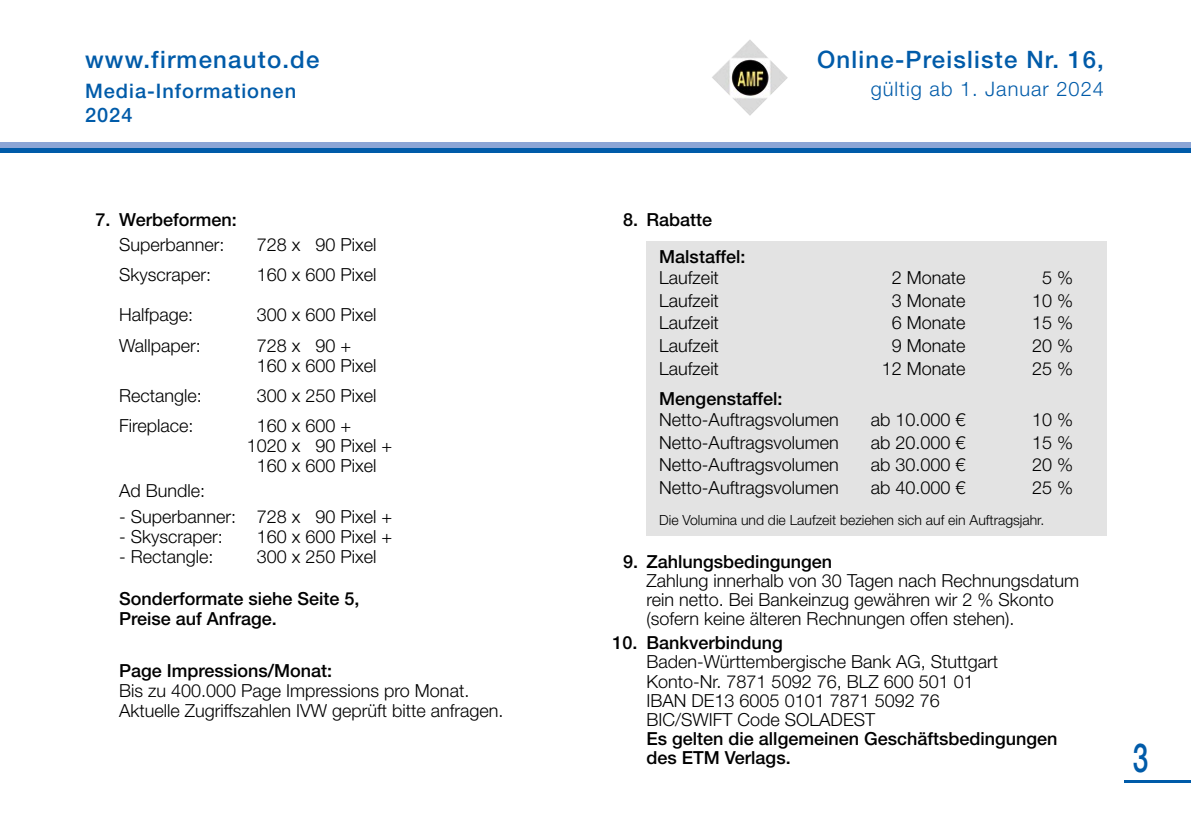
<style>
.page{position:relative;width:1191px;height:840px;background:#fff}
.page>*{position:absolute;margin:0;border:0;box-sizing:border-box;transform-origin:0 0}
.t1{font:500 40px "Helvetica Neue LT Std";color:#005ba9;scale:.7 1}
.t2{font:500 24px "Helvetica Neue LT Std";letter-spacing:.05em;color:#005ba9}
.t3{font:500 20px/24px "Helvetica Neue LT Std";letter-spacing:.05em;color:#005ba9}
.t4{font:300 20px "Helvetica Neue LT Std";letter-spacing:.05em;color:#005ba9}
.t5{font:300 18px/19px "Helvetica Neue LT Std";color:#000}
.t6{font:500 18px/20px "Helvetica Neue LT Std";color:#000}
.t7{font:300 14px "Helvetica Neue LT Std";color:#000}
</style>
<div class="page">
<div style="left:0;top:147px;width:1191px;height:6px;background:#005ba9"></div>
<div style="left:0;top:142px;width:1191px;height:5px;background:#8ba5d6"></div>
<hr style="left:1124px;top:780px;width:67px;height:2px;background:#005ba9">
<img style="left:712px;top:40px;width:76px;height:76px">
<div style="left:646px;top:241px;width:461px;height:294px;background:#e3e3e3"></div>
<h2 class="t2" style="left:85px;top:45px;width:236px">www.firmenauto.de</h2>
<p class="t3" style="left:85px;top:79px;width:213px">Media-Informationen<br>2024</p>
<p class="t6" style="left:96px;top:209px;width:143px">7. Werbeformen:</p>
<p class="t5" style="left:119px;top:235px;width:107px">Superbanner:</p>
<p class="t5" style="left:257px;top:235px;width:121px">728 x 90 Pixel</p>
<p class="t5" style="left:119px;top:265px;width:94px">Skyscraper:</p>
<p class="t5" style="left:257px;top:265px;width:121px">160 x 600 Pixel</p>
<p class="t5" style="left:119px;top:305px;width:76px">Halfpage:</p>
<p class="t5" style="left:257px;top:305px;width:121px">300 x 600 Pixel</p>
<p class="t5" style="left:119px;top:335px;width:83px">Wallpaper:</p>
<p class="t5" style="left:257px;top:334px;width:121px;line-height:20px">728 x 90 +<br>160 x 600 Pixel</p>
<p class="t5" style="left:119px;top:385px;width:84px">Rectangle:</p>
<p class="t5" style="left:257px;top:385px;width:121px">300 x 250 Pixel</p>
<p class="t5" style="left:119px;top:415px;width:76px">Fireplace:</p>
<p class="t5" style="left:257px;top:415px;width:96px">160 x 600 +</p>
<p class="t5" style="left:247px;top:435px;width:147px">1020 x 90 Pixel +</p>
<p class="t5" style="left:257px;top:455px;width:121px">160 x 600 Pixel</p>
<p class="t5" style="left:119px;top:481px;width:88px">Ad Bundle:</p>
<p class="t5" style="left:119px;top:506px;width:275px">- Superbanner: 728 x 90 Pixel +</p>
<p class="t5" style="left:119px;top:526px;width:105px">- Skyscraper:</p>
<p class="t5" style="left:257px;top:526px;width:137px">160 x 600 Pixel +</p>
<p class="t5" style="left:119px;top:546px;width:96px">- Rectangle:</p>
<p class="t5" style="left:257px;top:546px;width:121px">300 x 250 Pixel</p>
<p class="t6" style="left:119px;top:588px;width:242px">Sonderformate siehe Seite 5,<br>Preise auf Anfrage.</p>
<p class="t6" style="left:119px;top:659px;width:215px">Page Impressions/Monat:</p>
<p class="t5" style="left:119px;top:679px;width:386px;line-height:20px">Bis zu 400.000 Page Impressions pro Monat.<br>Aktuelle Zugriffszahlen IVW geprüft bitte anfragen.</p>
<h2 class="t2" style="left:817px;top:45px;width:288px">Online-Preisliste Nr. 16,</h2>
<p class="t4" style="left:870px;top:77px;width:235px">gültig ab 1. Januar 2024</p>
<p class="t6" style="left:623px;top:209px;width:91px">8. Rabatte</p>
<p class="t6" style="left:659px;top:246px;width:88px">Malstaffel:</p>
<p class="t5" style="left:659px;top:267px;width:61px">Laufzeit</p>
<p class="t5" style="left:892px;top:267px;width:75px">2 Monate</p>
<p class="t5" style="left:1042px;top:267px;width:33px">5 %</p>
<p class="t5" style="left:659px;top:290px;width:61px">Laufzeit</p>
<p class="t5" style="left:892px;top:290px;width:75px">3 Monate</p>
<p class="t5" style="left:1032px;top:290px;width:43px">10 %</p>
<p class="t5" style="left:659px;top:313px;width:61px">Laufzeit</p>
<p class="t5" style="left:892px;top:313px;width:75px">6 Monate</p>
<p class="t5" style="left:1032px;top:313px;width:43px">15 %</p>
<p class="t5" style="left:659px;top:335px;width:61px">Laufzeit</p>
<p class="t5" style="left:892px;top:335px;width:75px">9 Monate</p>
<p class="t5" style="left:1032px;top:335px;width:43px">20 %</p>
<p class="t5" style="left:659px;top:358px;width:61px">Laufzeit</p>
<p class="t5" style="left:881px;top:358px;width:85px">12 Monate</p>
<p class="t5" style="left:1032px;top:358px;width:43px">25 %</p>
<p class="t6" style="left:659px;top:388px;width:125px">Mengenstaffel:</p>
<p class="t5" style="left:659px;top:409px;width:181px">Netto-Auftragsvolumen</p>
<p class="t5" style="left:870px;top:409px;width:96px">ab 10.000 €</p>
<p class="t5" style="left:1032px;top:409px;width:43px">10 %</p>
<p class="t5" style="left:659px;top:432px;width:181px">Netto-Auftragsvolumen</p>
<p class="t5" style="left:870px;top:432px;width:96px">ab 20.000 €</p>
<p class="t5" style="left:1032px;top:432px;width:43px">15 %</p>
<p class="t5" style="left:659px;top:455px;width:181px">Netto-Auftragsvolumen</p>
<p class="t5" style="left:870px;top:455px;width:96px">ab 30.000 €</p>
<p class="t5" style="left:1032px;top:455px;width:43px">20 %</p>
<p class="t5" style="left:659px;top:477px;width:181px">Netto-Auftragsvolumen</p>
<p class="t5" style="left:870px;top:477px;width:96px">ab 40.000 €</p>
<p class="t5" style="left:1032px;top:477px;width:43px">25 %</p>
<p class="t7" style="left:659px;top:510px;width:386px">Die Volumina und die Laufzeit beziehen sich auf ein Auftragsjahr.</p>
<p class="t6" style="left:623px;top:550px;width:211px">9. Zahlungsbedingungen</p>
<p class="t5" style="left:646px;top:570px;width:434px">Zahlung innerhalb von 30 Tagen nach Rechnungsdatum rein netto. Bei Bankeinzug gewähren wir 2 % Skonto (sofern keine älteren Rechnungen offen stehen).</p>
<p class="t6" style="left:612px;top:632px;width:172px">10. Bankverbindung</p>
<p class="t5" style="left:646px;top:651px;width:353px">Baden-Württembergische Bank AG, Stuttgart Konto-Nr. 7871 5092 76, BLZ 600 501 01<br>IBAN DE13 6005 0101 7871 5092 76<br>BIC/SWIFT Code SOLADEST</p>
<p class="t6" style="left:646px;top:728px;width:412px;line-height:19px">Es gelten die allgemeinen Geschäftsbedingungen des ETM Verlags.</p>
<h1 class="t1" style="left:1132px;top:733px;width:24px">3</h1>
</div>
